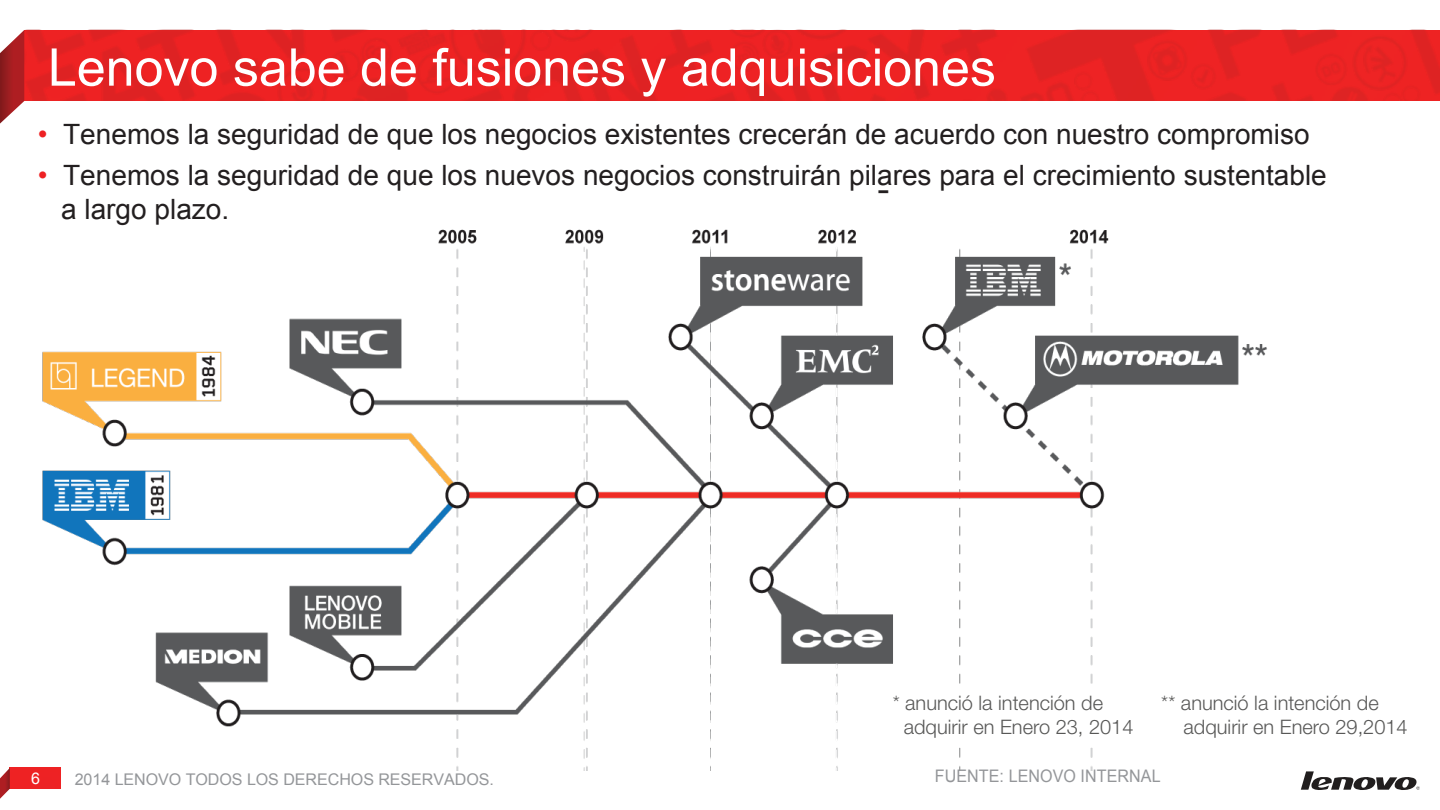
<style>
.page{position:relative;width:1440px;height:810px;background:#fff}
.page>*{position:absolute;margin:0;border:0;box-sizing:border-box;transform-origin:0 0}
.t1{font:52px "Arial";color:#fff}
.t2{font:36px "Arial";color:#231f20}
.t3{font:28px/33.6px "Arial";color:#231f20}
.t4{font:300 20px/24px "Helvetica Neue LT Std";color:#585857}
.t5{font:17.2px "Arial";letter-spacing:.005em;color:#949699;scale:.93 1}
.t6{font:16px "Arial";letter-spacing:-.005em;color:#949699}
.t7{font:16px "Arial";color:#fff}
.s1{color:#ee2123}
</style>
<div class="page">
<img style="left:24px;top:30px;width:1416px;height:71px">
<svg style="left:0;top:30px;width:24px;height:94px"></svg>
<div style="left:10px;top:768px;width:50px;height:21px;background:#ee2224"></div>
<svg style="left:0;top:768px;width:10px;height:31px"></svg>
<svg style="left:1301px;top:771px;width:119px;height:19px"></svg>
<img style="left:24px;top:229px;width:1243px;height:542px">
<div style="left:902px;top:692px;width:507px;height:49px;background:#fff"></div>
<h1 class="t1" style="left:48px;top:33px;width:950px">Lenovo sabe de fusiones y adquisiciones</h1>
<p class="t3" style="left:38px;top:118px;width:1273px"><span class="s1">•</span> Tenemos la seguridad de que los negocios existentes crecerán de acuerdo con nuestro compromiso</p>
<p class="t3" style="left:61px;top:159px;width:1267px;text-indent:-23px"><span class="s1">•</span> Tenemos la seguridad de que los nuevos negocios construirán pilares para el crecimiento sustentable a largo plazo.</p>
<p class="t2" style="left:877px;top:165px;width:13px">-</p>
<p class="t7" style="left:31px;top:768px;width:10px">6</p>
<p class="t4" style="left:904px;top:691px;width:231px;text-indent:-11px">* anunció la intención de adquirir en Enero 23, 2014</p>
<p class="t4" style="left:1184px;top:691px;width:226px;text-indent:-22px">** anunció la intención de adquirir en Enero 29,2014</p>
<p class="t6" style="left:75px;top:769px;width:421px">2014 LENOVO TODOS LOS DERECHOS RESERVADOS.</p>
<p class="t5" style="left:935px;top:765px;width:244px">FUENTE: LENOVO INTERNAL</p>
</div>
